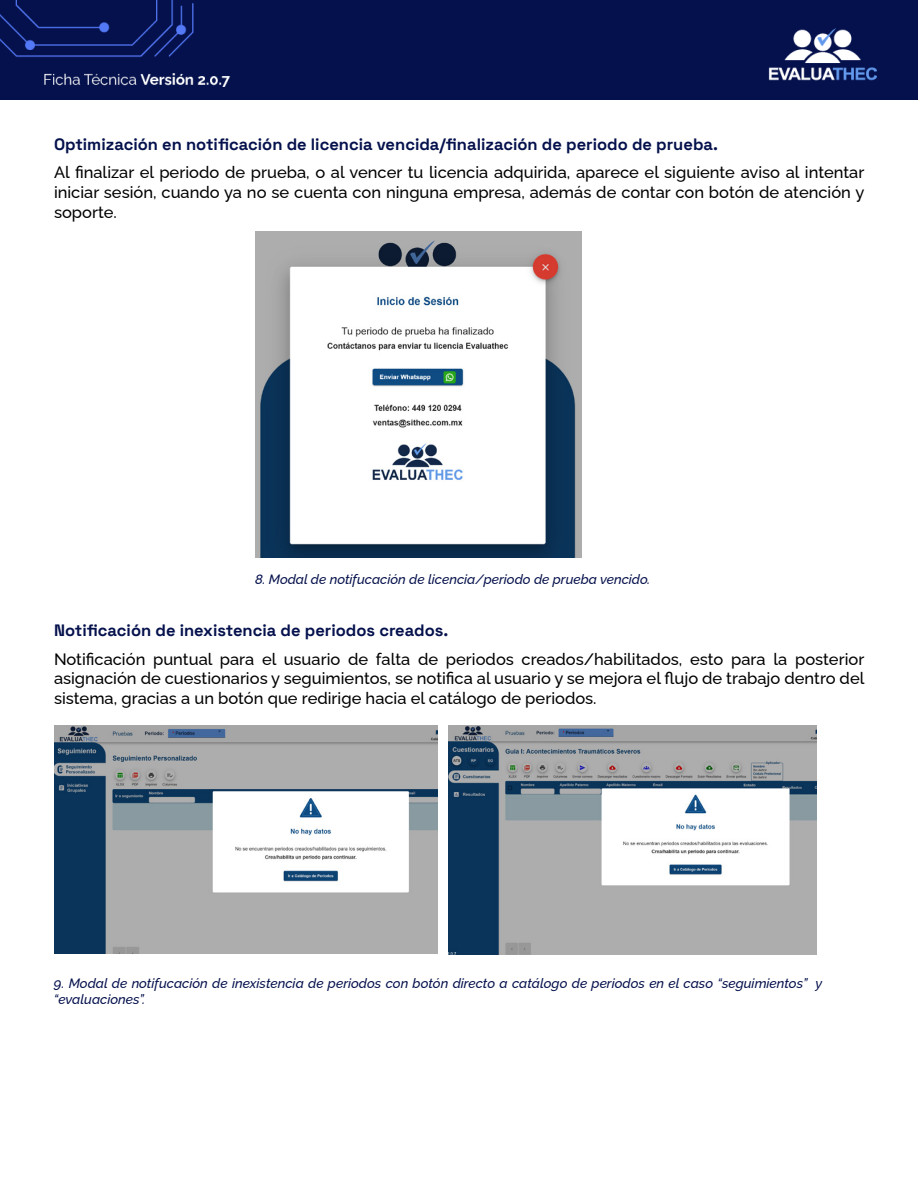
<style>
.page{position:relative;width:918px;height:1188px;background:#fff}
.page>*{position:absolute;margin:0;border:0;box-sizing:border-box;transform-origin:0 0}
.t1{font:500 16.5px/19.8px "Raleway";color:#000;text-align:justify}
.t2{font:300 16.5px "Space Grotesk";color:#05114c}
.t3{font:italic 500 13.5px/16.2px "Raleway";color:#05114c}
</style>
<div class="page">
<div style="left:0;top:0;width:918px;height:99px;background:#05114c"></div>
<img style="left:255px;top:231px;width:326px;height:326px">
<img style="left:54px;top:726px;width:383px;height:228px">
<img style="left:448px;top:726px;width:368px;height:228px">
<p class="t2" style="left:54px;top:132px;width:665px">Optimización en notificación de licencia vencida/finalización de periodo de prueba.</p>
<p class="t1" style="left:54px;top:161px;width:812px">Al finalizar el periodo de prueba, o al vencer tu licencia adquirida, aparece el siguiente aviso al intentar iniciar sesión, cuando ya no se cuenta con ninguna empresa, además de contar con botón de atención y soporte.</p>
<p class="t3" style="left:255px;top:570px;width:397px">8. Modal de notifucación de licencia/periodo de prueba vencido.</p>
<p class="t2" style="left:54px;top:618px;width:396px">Notificación de inexistencia de periodos creados.</p>
<p class="t1" style="left:54px;top:647px;width:812px">Notificación puntual para el usuario de falta de periodos creados/habilitados, esto para la posterior asignación de cuestionarios y seguimientos, se notifica al usuario y se mejora el flujo de trabajo dentro del sistema, gracias a un botón que redirige hacia el catálogo de periodos.</p>
<p class="t3" style="left:54px;top:973px;width:770px">9. Modal de notifucación de inexistencia de periodos con botón directo a catálogo de periodos en el caso “seguimientos” y “evaluaciones”.</p>
</div>
